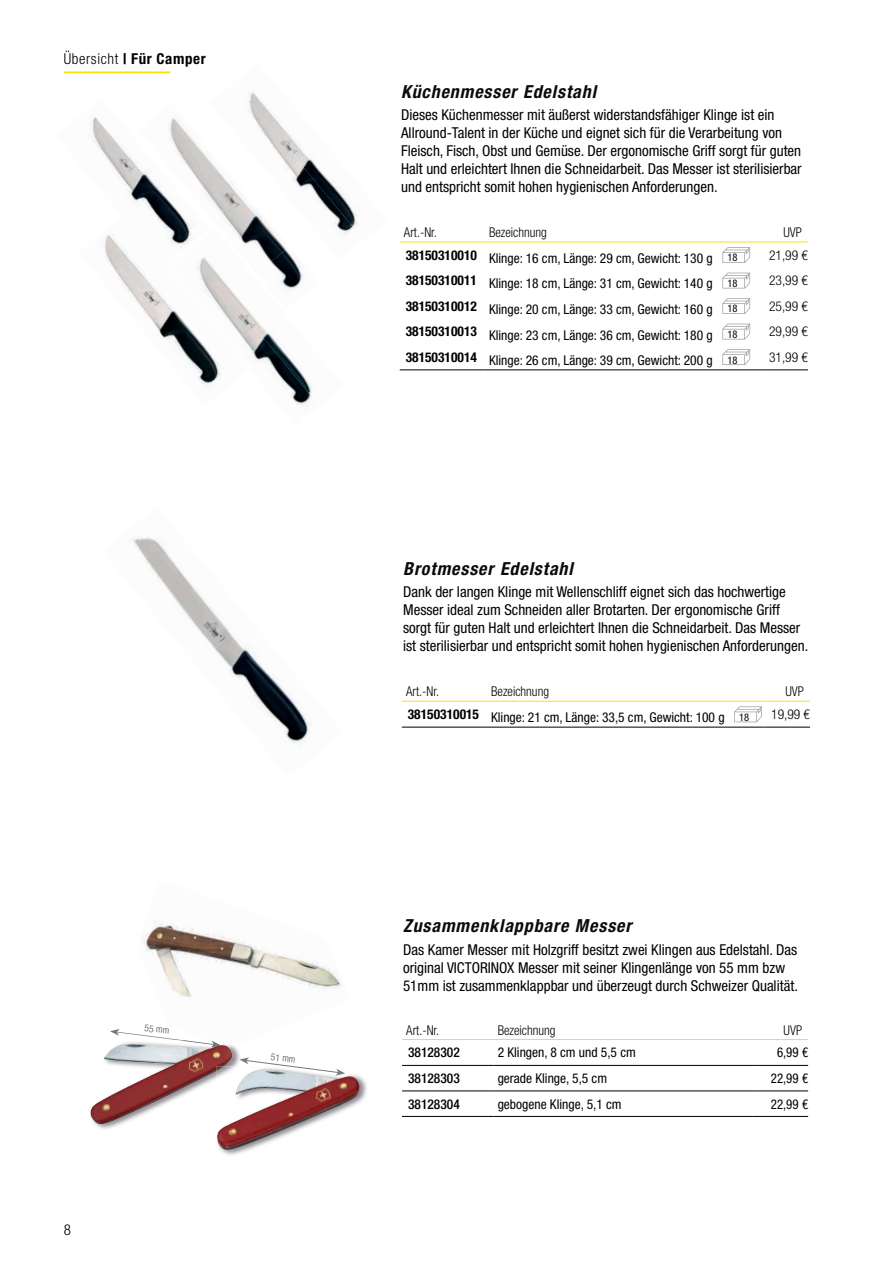
<style>
.page{position:relative;width:893px;height:1263px;background:#fff}
.page>*{position:absolute;margin:0;border:0;box-sizing:border-box;transform-origin:0 0}
.t1{font:italic 700 condensed 18px "Helvetica Neue LT Pro";letter-spacing:.05em;color:#090b0d}
.t2{font:condensed 15px/18px "Helvetica Neue LT Pro";color:#000001}
.t3{font:700 condensed 15px "Helvetica Neue LT Pro";letter-spacing:.04em;color:#000001}
.t4{font:300 condensed 15px "Helvetica Neue LT Pro";color:#000001}
.t5{font:condensed 13.5px "Helvetica Neue LT Pro";color:#000001}
.t6{font:300 condensed 13.5px "Helvetica Neue LT Pro";color:#000001;scale:.95 1}
.t7{font:300 condensed 13.5px "Helvetica Neue LT Pro";color:#000001}
.t8{font:500 condensed 13.5px "Helvetica Neue LT Pro";color:#000001}
.t9{font:condensed 13.5px "Helvetica Neue LT Pro";color:#000001;scale:.95 1}
.t10{font:300 condensed 9.6px "Helvetica Neue LT Pro";color:#444749}
.s1{font-weight:300}
.s2{font-size:10.5px}
</style>
<div class="page">
<hr style="left:64px;top:71px;width:106px;height:2px;background:#fee202">
<img style="left:130px;top:535px;width:89px;height:90px">
<img style="left:195px;top:619px;width:117px;height:126px">
<img style="left:113px;top:267px;width:108px;height:118px">
<img style="left:299px;top:147px;width:15px;height:14px">
<img style="left:247px;top:90px;width:52px;height:71px">
<img style="left:284px;top:161px;width:75px;height:75px">
<img style="left:255px;top:318px;width:8px;height:10px">
<img style="left:253px;top:328px;width:62px;height:79px">
<img style="left:166px;top:267px;width:87px;height:103px">
<img style="left:210px;top:161px;width:12px;height:14px">
<img style="left:197px;top:175px;width:92px;height:98px">
<img style="left:257px;top:247px;width:47px;height:45px">
<img style="left:89px;top:117px;width:121px;height:150px">
<hr style="left:402px;top:1039px;width:91px;height:1px;background:#fee202">
<hr style="left:493px;top:1039px;width:260px;height:1px;background:#fee202">
<hr style="left:753px;top:1039px;width:55px;height:1px;background:#fee202">
<hr style="left:493px;top:1065px;width:260px;height:1px;background:#000001">
<hr style="left:753px;top:1065px;width:55px;height:1px;background:#000001">
<hr style="left:493px;top:1091px;width:260px;height:1px;background:#000001">
<hr style="left:753px;top:1091px;width:55px;height:1px;background:#000001">
<hr style="left:493px;top:1116px;width:260px;height:1px;background:#000001">
<hr style="left:753px;top:1116px;width:55px;height:1px;background:#000001">
<hr style="left:402px;top:1065px;width:91px;height:1px;background:#000001">
<hr style="left:402px;top:1091px;width:91px;height:1px;background:#000001">
<hr style="left:402px;top:1116px;width:91px;height:1px;background:#000001">
<img style="left:142px;top:920px;width:200px;height:78px">
<img style="left:90px;top:1048px;width:150px;height:81px">
<svg style="left:110px;top:1029px;width:108px;height:15px"></svg>
<img style="left:91px;top:1044px;width:141px;height:80px">
<img style="left:221px;top:1076px;width:146px;height:79px">
<img style="left:225px;top:1066px;width:14px;height:3px">
<svg style="left:216px;top:1066px;width:9px;height:3px"></svg>
<img style="left:216px;top:1069px;width:144px;height:81px">
<svg style="left:239px;top:1057px;width:106px;height:18px"></svg>
<hr style="left:487px;top:727px;width:276px;height:1px;background:#000001">
<hr style="left:763px;top:727px;width:47px;height:1px;background:#000001">
<hr style="left:402px;top:727px;width:85px;height:1px;background:#000001">
<svg style="left:402px;top:700px;width:408px;height:22px"></svg>
<hr style="left:485px;top:370px;width:276px;height:1px;background:#000001">
<hr style="left:761px;top:370px;width:47px;height:1px;background:#000001">
<hr style="left:400px;top:370px;width:85px;height:1px;background:#000001">
<svg style="left:400px;top:241px;width:408px;height:22px"></svg>
<svg style="left:722px;top:273px;width:28px;height:15px"></svg>
<svg style="left:722px;top:298px;width:28px;height:16px"></svg>
<svg style="left:722px;top:324px;width:28px;height:15px"></svg>
<svg style="left:722px;top:349px;width:28px;height:16px"></svg>
<p class="t3" style="left:64px;top:50px;width:143px"><span class="s1">Übersicht</span> | Für Camper</p>
<p class="t10" style="left:145px;top:1022px;width:26px;rotate:6deg">55 mm</p>
<p class="t4" style="left:64px;top:1221px;width:9px">8</p>
<p class="t10" style="left:272px;top:1051px;width:26px;rotate:7deg">51 mm</p>
<p class="t1" style="left:401px;top:81px;width:196px">Küchenmesser Edelstahl</p>
<p class="t2" style="left:401px;top:106px;width:402px">Dieses Küchenmesser mit äußerst widerstandsfähiger Klinge ist ein Allround-Talent in der Küche und eignet sich für die Verarbeitung von Fleisch, Fisch, Obst und Gemüse. Der ergonomische Griff sorgt für guten Halt und erleichtert Ihnen die Schneidarbeit. Das Messer ist sterilisierbar und entspricht somit hohen hygienischen Anforderungen.</p>
<p class="t6" style="left:404px;top:224px;width:36px">Art.-Nr.</p>
<p class="t6" style="left:489px;top:224px;width:62px">Bezeichnung</p>
<p class="t6" style="left:783px;top:224px;width:21px">UVP</p>
<p class="t5" style="left:406px;top:250px;width:333px"><sup>38150310010</sup> Klinge: 16 cm, Länge: 29 cm, Gewicht: 130 g <span class="s2">18</span></p>
<p class="t7" style="left:769px;top:247px;width:40px">21,99 €</p>
<p class="t5" style="left:406px;top:276px;width:333px"><sup>38150310011</sup> Klinge: 18 cm, Länge: 31 cm, Gewicht: 140 g <span class="s2">18</span></p>
<p class="t7" style="left:769px;top:273px;width:40px">23,99 €</p>
<p class="t5" style="left:406px;top:301px;width:333px"><sup>38150310012</sup> Klinge: 20 cm, Länge: 33 cm, Gewicht: 160 g <span class="s2">18</span></p>
<p class="t7" style="left:769px;top:298px;width:40px">25,99 €</p>
<p class="t5" style="left:406px;top:327px;width:333px"><sup>38150310013</sup> Klinge: 23 cm, Länge: 36 cm, Gewicht: 180 g <span class="s2">18</span></p>
<p class="t7" style="left:769px;top:324px;width:40px">29,99 €</p>
<p class="t5" style="left:406px;top:352px;width:333px"><sup>38150310014</sup> Klinge: 26 cm, Länge: 39 cm, Gewicht: 200 g <span class="s2">18</span></p>
<p class="t7" style="left:769px;top:349px;width:40px">31,99 €</p>
<p class="t1" style="left:403px;top:557px;width:171px">Brotmesser Edelstahl</p>
<p class="t2" style="left:403px;top:582px;width:407px">Dank der langen Klinge mit Wellenschliff eignet sich das hochwertige Messer ideal zum Schneiden aller Brotarten. Der ergonomische Griff sorgt für guten Halt und erleichtert Ihnen die Schneidarbeit. Das Messer ist sterilisierbar und entspricht somit hohen hygienischen Anforderungen.</p>
<p class="t6" style="left:406px;top:684px;width:36px">Art.-Nr.</p>
<p class="t6" style="left:491px;top:684px;width:62px">Bezeichnung</p>
<p class="t6" style="left:786px;top:684px;width:21px">UVP</p>
<p class="t5" style="left:408px;top:709px;width:343px"><sup>38150310015</sup> Klinge: 21 cm, Länge: 33,5 cm, Gewicht: 100 g <span class="s2">18</span></p>
<p class="t7" style="left:771px;top:706px;width:40px">19,99 €</p>
<p class="t1" style="left:403px;top:915px;width:230px">Zusammenklappbare Messer</p>
<p class="t2" style="left:403px;top:940px;width:396px">Das Kamer Messer mit Holzgriff besitzt zwei Klingen aus Edelstahl. Das original VICTORINOX Messer mit seiner Klingenlänge von 55 mm bzw<br>51mm ist zusammenklappbar und überzeugt durch Schweizer Qualität.</p>
<p class="t6" style="left:406px;top:1022px;width:36px">Art.-Nr.</p>
<p class="t6" style="left:498px;top:1022px;width:62px">Bezeichnung</p>
<p class="t6" style="left:784px;top:1022px;width:21px">UVP</p>
<p class="t8" style="left:408px;top:1044px;width:53px">38128302</p>
<p class="t5" style="left:498px;top:1045px;width:140px">2 Klingen, 8 cm und 5,5 cm</p>
<p class="t9" style="left:777px;top:1045px;width:34px">6,99 €</p>
<p class="t8" style="left:408px;top:1070px;width:53px">38128303</p>
<p class="t5" style="left:498px;top:1070px;width:111px">gerade Klinge, 5,5 cm</p>
<p class="t9" style="left:771px;top:1070px;width:41px">22,99 €</p>
<p class="t8" style="left:408px;top:1095px;width:53px">38128304</p>
<p class="t5" style="left:498px;top:1096px;width:125px">gebogene Klinge, 5,1 cm</p>
<p class="t9" style="left:771px;top:1096px;width:41px">22,99 €</p>
</div>
